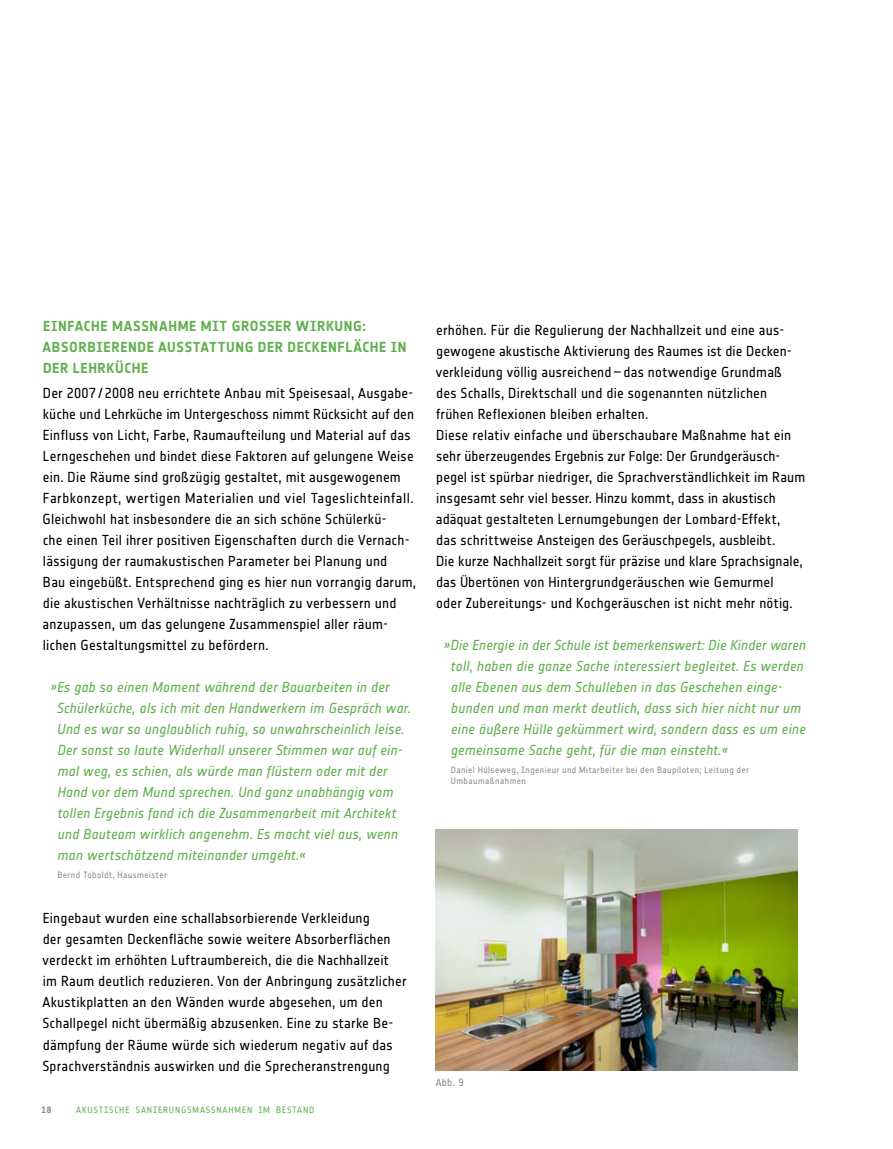
<style>
.page{position:relative;width:893px;height:1149px;background:#fff}
.page>*{position:absolute;margin:0;border:0;box-sizing:border-box;transform-origin:0 0}
.t1{font:14.25px/21px "Notes Regular Tf";letter-spacing:.01em;color:#000}
.t2{font:14.25px/21px "Notes Regular Italic Tf";letter-spacing:.015em;color:#60af4e}
.t3{font:14.25px/21px "Notes Bold Tf";letter-spacing:.045em;color:#60af4e}
.t4{font:10.5px "Notes Regular Tf";color:#888b8d}
.t5{font:9px/10.5px "Notes Regular Tf";letter-spacing:.04em;color:#888b8d}
.t6{font:9px "Notes Regular Tf";letter-spacing:.1em;color:#60af4e}
.t7{font:9px "Notes Bold Tf";color:#888b8d}
</style>
<div class="page">
<img style="left:436px;top:829px;width:361px;height:241px">
<p class="t3" style="left:42px;top:315px;width:365px;text-indent:107px">NAHME MIT GROSSER WIRKUNG:<br>ABSORBIERENDE AUSSTATTUNG DER DECKENFLÄCHE IN<br>DER LEHRKÜCHE</p>
<p class="t1" style="left:43px;top:382px;width:375px">Der 2007/2008 neu errichtete Anbau mit Speisesaal, Ausgabe&shy;küche und Lehrküche im Untergeschoss nimmt Rücksicht auf den Einfluss von Licht, Farbe, Raumaufteilung und Material auf das Lerngeschehen und bindet diese Faktoren auf gelungene Weise ein. Die Räume sind großzügig gestaltet, mit ausgewogenem Farbkonzept, wertigen Materialien und viel Tageslichteinfall.<br>Gleichwohl hat insbesondere die an sich schöne Schülerkü-<br>che einen Teil ihrer positiven Eigenschaften durch die Vernach&shy;lässigung der raumakustischen Parameter bei Planung und<br>Bau eingebüßt. Entsprechend ging es hier nun vorrangig darum, die akustischen Verhältnisse nachträglich zu verbessern und anzupassen, um das gelungene Zusammenspiel aller räum&shy;lichen Gestaltungsmittel zu befördern.</p>
<p class="t2" style="left:57px;top:676px;width:355px;text-indent:-7px">»Es gab so einen Moment während der Bauarbeiten in der Schülerküche, als ich mit den Handwerkern im Gespräch war.<br>Und es war so unglaublich ruhig, so unwahrscheinlich leise.<br>Der sonst so laute Widerhall unserer Stimmen war auf ein&shy;mal weg, es schien, als würde man flüstern oder mit der Hand vor dem Mund sprechen. Und ganz unabhängig vom tollen Ergebnis fand ich die Zusammenarbeit mit Architekt und Bauteam wirklich angenehm. Es macht viel aus, wenn man wertschätzend miteinander umgeht.«</p>
<p class="t5" style="left:57px;top:869px;width:111px">Bernd Toboldt, Hausmeister</p>
<p class="t1" style="left:42px;top:907px;width:366px">Eingebaut wurden eine schallabsorbierende Verkleidung<br>der gesamten Deckenfläche sowie weitere Absorberflächen verdeckt im erhöhten Luftraumbereich, die die Nachhallzeit<br>im Raum deutlich reduzieren. Von der Anbringung zusätzlicher Akustikplatten an den Wänden wurde abgesehen, um den Schallpegel nicht übermäßig abzusenken. Eine zu starke Be&shy;dämpfung der Räume würde sich wiederum negativ auf das Sprachverständnis auswirken und die Sprecheranstrengung</p>
<p class="t3" style="left:43px;top:315px;width:79px">EINFACHE MASS</p>
<p class="t7" style="left:42px;top:1103px;width:11px">18</p>
<p class="t6" style="left:76px;top:1104px;width:7px">Akus</p>
<p class="t6" style="left:99px;top:1104px;width:61px">tische Sanieru</p>
<p class="t6" style="left:175px;top:1104px;width:13px">ngsm</p>
<p class="t6" style="left:200px;top:1104px;width:65px">aSSnahme n im</p>
<p class="t6" style="left:276px;top:1104px;width:39px">Bestand</p>
<p class="t1" style="left:436px;top:319px;width:371px">erhöhen. Für die Regulierung der Nachhallzeit und eine aus&shy;gewogene akustische Aktivierung des Raumes ist die Decken&shy;verkleidung völlig ausreichend–das notwendige Grundmaß des Schalls, Direktschall und die sogenannten nützlichen frühen Reflexionen bleiben erhalten.<br>Diese relativ einfache und überschaubare Maßnahme hat ein sehr überzeugendes Ergebnis zur Folge: Der Grundgeräusch&shy;pegel ist spürbar niedriger, die Sprachverständlichkeit im Raum insgesamt sehr viel besser. Hinzu kommt, dass in akustisch adäquat gestalteten Lernumgebungen der Lombard-Effekt,<br>das schrittweise Ansteigen des Geräuschpegels, ausbleibt.<br>Die kurze Nachhallzeit sorgt für präzise und klare Sprachsignale, das Übertönen von Hintergrundgeräuschen wie Gemurmel<br>oder Zubereitungs- und Kochgeräuschen ist nicht mehr nötig.</p>
<p class="t2" style="left:450px;top:634px;width:357px;text-indent:-7px">»Die Energie in der Schule ist bemerkenswert: Die Kinder waren toll, haben die ganze Sache interessiert begleitet. Es werden alle Ebenen aus dem Schulleben in das Geschehen einge&shy;bunden und man merkt deutlich, dass sich hier nicht nur um eine äußere Hülle gekümmert wird, sondern dass es um eine gemeinsame Sache geht, für die man einsteht.«</p>
<p class="t5" style="left:451px;top:764px;width:300px">Daniel Hülseweg, Ingenieur und Mitarbeiter bei den Baupiloten; Leitung der<br>Umbaumaßnahmen</p>
<p class="t4" style="left:436px;top:1075px;width:29px">Abb. 9</p>
</div>
